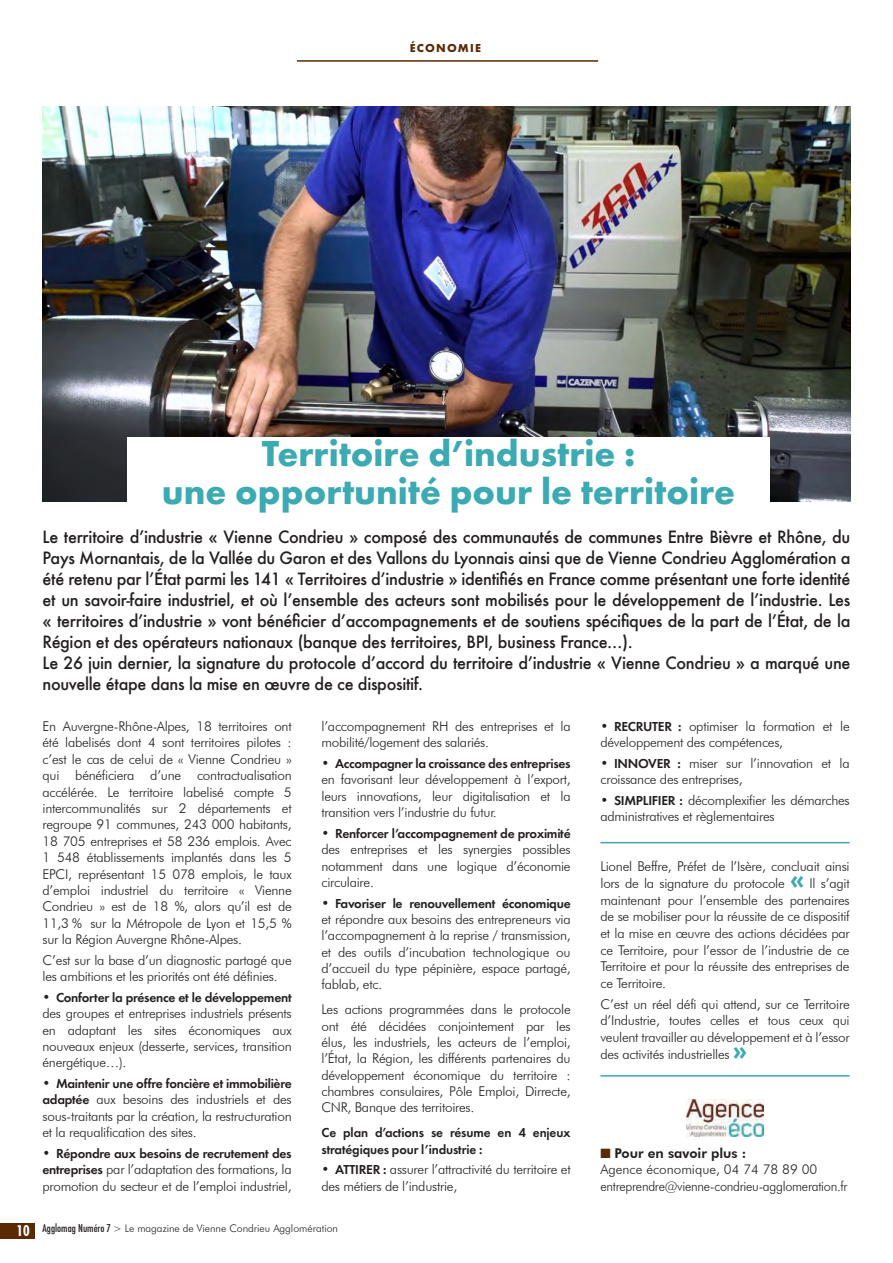
<style>
.page{position:relative;width:893px;height:1263px;background:#fff}
.page>*{position:absolute;margin:0;border:0;box-sizing:border-box;transform-origin:0 0}
.t1{font:700 37.5px "Futura PT";color:#3caab2}
.t2{font:500 16.5px/21px "Futura";letter-spacing:-.02em;color:#231f20;text-align:justify}
.t3{font:700 condensed 15px "Futura BT";color:#fff}
.t4{font:300 13.5px/16.4px "Futura BT";letter-spacing:-.02em;color:#231f20;text-align:justify}
.t5{font:600 13.5px/16.4px "Futura PT";letter-spacing:-.01em;color:#231f20}
.t6{font:300 13.5px "Futura BT";letter-spacing:-.02em;color:#231f20;scale:.94 1}
.t7{font:300 13.5px "Futura BT";color:#231f20}
.t8{font:800 13.5px "Futura BT";color:#231f20}
.t9{font:700 12px "Futura PT";letter-spacing:.1em;color:#5a2a05}
.t10{font:300 10.5px "Futura BT";color:#231f20}
.s1{font-family:"Futura PT";font-weight:600}
.s2{font-family:"Futura";font-weight:500;font-stretch:condensed}
.s3{font-family:"Futura PT";font-weight:700;font-size:27px;color:#3caab2}
.s4{color:#5a2a05}
</style>
<div class="page">
<hr style="left:892px;top:956px;width:1px;height:235px;background:#cfe5e8">
<hr style="left:600px;top:842px;width:250px;height:1px;background:#3caab2">
<hr style="left:600px;top:1075px;width:250px;height:1px;background:#3caab2">
<img style="left:687px;top:1099px;width:76px;height:38px">
<div style="left:0;top:1222px;width:34px;height:16px;background:#5a2a05"></div>
<hr style="left:297px;top:60px;width:301px;height:2px;background:#5a2a05">
<img style="left:43px;top:106px;width:807px;height:396px">
<div style="left:128px;top:437px;width:642px;height:74px;background:#fff"></div>
<p class="t9" style="left:410px;top:40px;width:73px">ÉCONOMIE</p>
<p class="t3" style="left:17px;top:1222px;width:15px">10</p>
<p class="t1" style="left:262px;top:429px;width:375px">Territoire d’industrie :</p>
<p class="t1" style="left:162px;top:467px;width:575px">une opportunité pour le territoire</p>
<p class="t2" style="left:43px;top:526px;width:809px">Le territoire d’industrie « Vienne Condrieu » composé des communautés de communes Entre Bièvre et Rhône, du Pays Mornantais, de la Vallée du Garon et des Vallons du Lyonnais ainsi que de Vienne Condrieu Agglomération a été retenu par l’État parmi les 141 « Territoires d’industrie » identifiés en France comme présentant une forte identité et un savoir-faire industriel, et où l’ensemble des acteurs sont mobilisés pour le développement de l’industrie. Les « territoires d’industrie » vont bénéficier d’accompagnements et de soutiens spécifiques de la part de l’État, de la Région et des opérateurs nationaux (banque des territoires, BPI, business France…).</p>
<p class="t2" style="left:43px;top:652px;width:809px">Le 26 juin dernier, la signature du protocole d’accord du territoire d’industrie « Vienne Condrieu » a marqué une nouvelle étape dans la mise en œuvre de ce dispositif.</p>
<p class="t4" style="left:43px;top:718px;width:251px">En Auvergne-Rhône-Alpes, 18 territoires ont été labelisés dont 4 sont territoires pilotes : c’est le cas de celui de « Vienne Condrieu » qui bénéficiera d’une contractualisation accélérée. Le territoire labelisé compte 5 intercommunalités sur 2 départements et regroupe 91 communes, 243 000 habitants, 18 705 entreprises et 58 236 emplois. Avec</p>
<p class="t4" style="left:43px;top:849px;width:251px">1 548 établissements implantés dans les 5<br>EPCI, représentant 15 078 emplois, le taux d’emploi industriel du territoire « Vienne Condrieu » est de 18 %, alors qu’il est de 11,3 % sur la Métropole de Lyon et 15,5 % sur la Région Auvergne Rhône-Alpes.</p>
<p class="t4" style="left:43px;top:952px;width:251px">C’est sur la base d’un diagnostic partagé que les ambitions et les priorités ont été définies.</p>
<p class="t4" style="left:43px;top:989px;width:251px">• <span class="s1">Conforter la présence et le développement </span>des groupes et entreprises industriels présents en adaptant les sites économiques aux nouveaux enjeux (desserte, services, transition énergétique…).</p>
<p class="t4" style="left:43px;top:1075px;width:251px">• <span class="s1">Maintenir une offre foncière et immobilière adaptée</span> aux besoins des industriels et des sous-traitants par la création, la restructuration et la requalification des sites.</p>
<p class="t4" style="left:43px;top:1145px;width:251px">• <span class="s1">Répondre aux besoins de recrutement des entreprises</span> par l’adaptation des formations, la promotion du secteur et de l’emploi industriel,</p>
<p class="t4" style="left:321px;top:718px;width:251px">l’accompagnement RH des entreprises et la mobilité/logement des salariés.</p>
<p class="t4" style="left:321px;top:755px;width:251px">• <span class="s1">Accompagner la croissance des entreprises </span>en favorisant leur développement à l’export, leurs innovations, leur digitalisation et la transition vers l’industrie du futur.</p>
<p class="t4" style="left:321px;top:825px;width:251px">• <span class="s1">Renforcer l’accompagnement de proximité </span>des entreprises et les synergies possibles notamment dans une logique d’économie circulaire.</p>
<p class="t4" style="left:321px;top:894px;width:251px">• <span class="s1">Favoriser le renouvellement économique </span>et répondre aux besoins des entrepreneurs via l’accompagnement à la reprise / transmission, et des outils d’incubation technologique ou d’accueil du type pépinière, espace partagé, fablab, etc.</p>
<p class="t4" style="left:321px;top:1001px;width:251px">Les actions programmées dans le protocole ont été décidées conjointement par les élus, les industriels, les acteurs de l’emploi, l’État, la Région, les différents partenaires du développement économique du territoire : chambres consulaires, Pôle Emploi, Dirrecte, CNR, Banque des territoires.</p>
<p class="t5" style="left:321px;top:1124px;width:251px">Ce plan d’actions se résume en 4 enjeux stratégiques pour l’industrie :</p>
<p class="t4" style="left:321px;top:1161px;width:251px">• <span class="s1">ATTIRER :</span> assurer l’attractivité du territoire et des métiers de l’industrie,</p>
<p class="t10" style="left:43px;top:1222px;width:297px"><span class="s2">Agglomag Numéro 7</span> &gt; Le magazine de Vienne Condrieu Agglomération</p>
<p class="t4" style="left:600px;top:718px;width:251px">• <span class="s1">RECRUTER :</span> optimiser la formation et le développement des compétences,</p>
<p class="t4" style="left:600px;top:755px;width:251px">• <span class="s1">INNOVER :</span> miser sur l’innovation et la croissance des entreprises,</p>
<p class="t4" style="left:600px;top:792px;width:251px">• <span class="s1">SIMPLIFIER :</span> décomplexifier les démarches administratives et règlementaires</p>
<p class="t4" style="left:600px;top:858px;width:251px">Lionel Beffre, Préfet de l’Isère, concluait ainsi lors de la signature du protocole <span class="s3">«</span> Il s’agit maintenant pour l’ensemble des partenaires de se mobiliser pour la réussite de ce dispositif et la mise en œuvre des actions décidées par ce Territoire, pour l’essor de l’industrie de ce Territoire et pour la réussite des entreprises de ce Territoire.</p>
<p class="t4" style="left:600px;top:995px;width:251px">C’est un réel défi qui attend, sur ce Territoire d’Industrie, toutes celles et tous ceux qui veulent travailler au développement et à l’essor des activités industrielles <span class="s3">»</span></p>
<p class="t8" style="left:600px;top:1145px;width:147px"><span class="s4">■</span> Pour en savoir plus :</p>
<p class="t7" style="left:600px;top:1161px;width:218px">Agence économique, 04 74 78 89 00</p>
<p class="t6" style="left:600px;top:1178px;width:264px">entreprendre@vienne-condrieu-agglomeration.fr</p>
</div>
